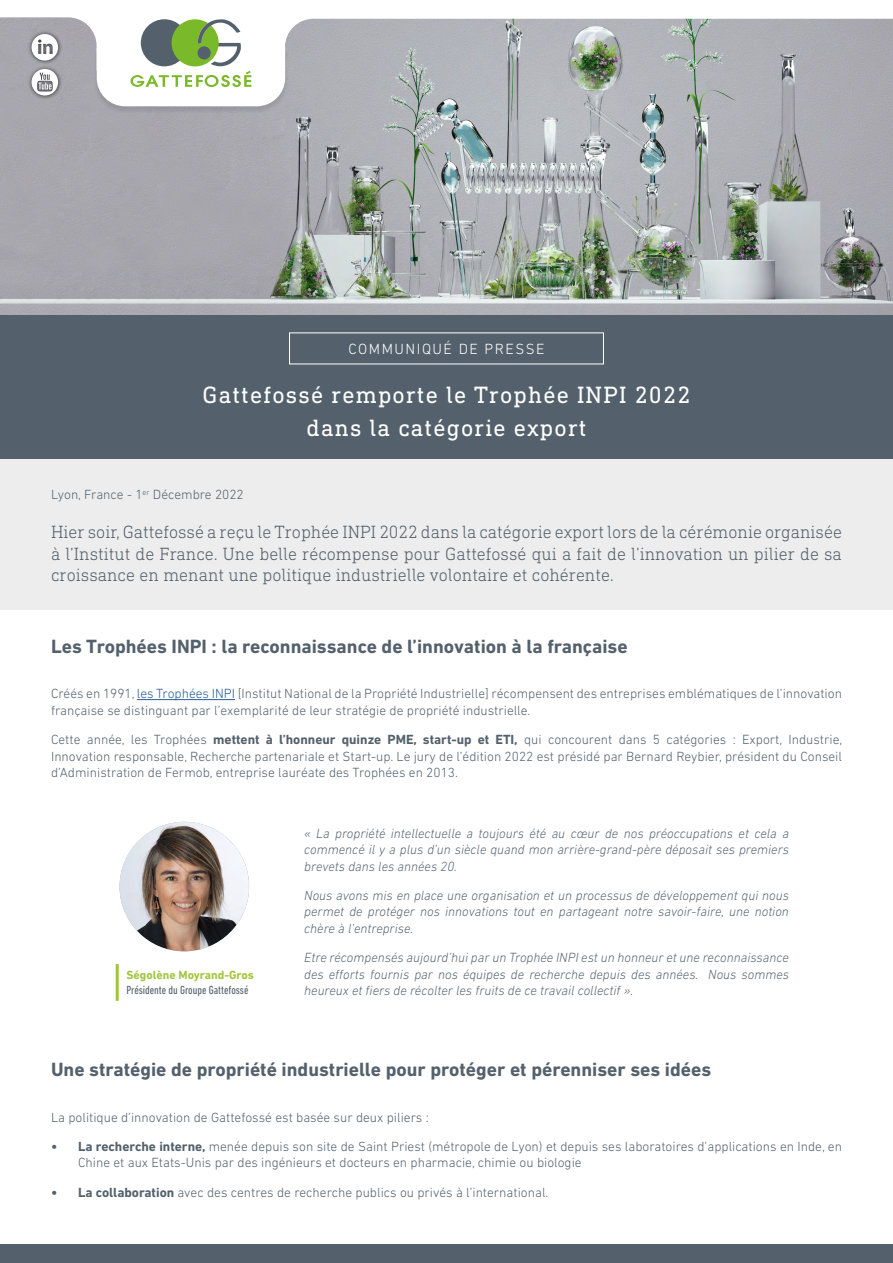
<style>
.page{position:relative;width:893px;height:1263px;background:#fff}
.page>*{position:absolute;margin:0;border:0;box-sizing:border-box;transform-origin:0 0}
.t1{font:24px/33px "DIN Next Slab Pro";letter-spacing:.05em;color:#fff;text-align:center}
.t2{font:700 19.5px "DIN Next LT Pro";color:#54616c}
.t3{font:300 18px/21.6px "DIN Next Slab Pro";color:#54616c;text-align:justify}
.t4{font:300 15px "DIN Next LT Pro";letter-spacing:.1em;color:#fff}
.t5{font:300 13.5px/16.5px "DIN Next LT Pro";color:#54616c}
.t6{font:italic 300 13.5px/16.5px "DIN Next LT Pro";color:#54616c;text-align:justify}
.t7{font:condensed 12px "DIN Next LT Pro";color:#54616c}
.t8{font:700 12px "DIN Next LT Pro";color:#a0c53c}
.s1{color:#275b9b}
.s2{font-weight:700}
</style>
<div class="page">
<img style="left:0;top:70px;width:893px;height:245px">
<div style="left:0;top:459px;width:893px;height:151px;background:#ededed"></div>
<div style="left:0;top:315px;width:893px;height:144px;background:#54616c"></div>
<hr style="left:137px;top:699px;width:98px;height:1px;background:#275b9b">
<img style="left:120px;top:822px;width:129px;height:129px;border-radius:62px">
<div style="left:115px;top:817px;width:139px;height:139px;border:4px solid #fff;border-radius:50%"></div>
<hr style="left:116px;top:964px;width:3px;height:37px;background:#a0c53c">
<div style="left:27px;top:30px;width:35px;height:70px;background:#000;opacity:.75"></div>
<svg style="left:32px;top:70px;width:26px;height:25px"></svg>
<svg style="left:0;top:17px;width:893px;height:53px;background:#b0b3b7"></svg>
<div style="left:93px;top:47px;width:196px;height:66px;background:#000;opacity:.1"></div>
<svg style="left:97px;top:19px;width:188px;height:87px"></svg>
<div style="left:0;top:1245px;width:893px;height:18px;background:#54616c"></div>
<p class="t4" style="left:348px;top:340px;width:198px">COMMUNIQUÉ DE PRESSE</p>
<h1 class="t1" style="left:203px;top:378px;width:489px">Gattefossé remporte le Trophée INPI 2022 dans la catégorie export</h1>
<p class="t5" style="left:51px;top:486px;width:194px">Lyon, France - 1<sup>er</sup> Décembre 2022</p>
<p class="t3" style="left:51px;top:521px;width:792px">Hier soir, Gattefossé a reçu le Trophée INPI 2022 dans la catégorie export lors de la cérémonie organisée à l’Institut de France. Une belle récompense pour Gattefossé qui a fait de l’innovation un pilier de sa croissance en menant une politique industrielle volontaire et cohérente.</p>
<h2 class="t2" style="left:51px;top:634px;width:578px">Les Trophées INPI : la reconnaissance de l’innovation à la française</h2>
<p class="t5" style="left:51px;top:685px;width:792px">Créés en 1991, <span class="s1">les Trophées INPI</span> [Institut National de la Propriété Industrielle] récompensent des entreprises emblématiques de l’innovation française se distinguant par l’exemplarité de leur stratégie de propriété industrielle.</p>
<p class="t5" style="left:51px;top:731px;width:793px;text-align:justify">Cette année, les Trophées <span class="s2">mettent à l’honneur quinze PME, start-up et ETI,</span> qui concourent dans 5 catégories : Export, Industrie, Innovation responsable, Recherche partenariale et Start-up. Le jury de l’édition 2022 est présidé par Bernard Reybier, président du Conseil d’Administration de Fermob, entreprise lauréate des Trophées en 2013.</p>
<p class="t8" style="left:126px;top:968px;width:129px">Ségolène Moyrand-Gros</p>
<p class="t7" style="left:126px;top:983px;width:124px">Présidente du Groupe Gattefossé</p>
<p class="t6" style="left:304px;top:825px;width:486px">« La propriété intellectuelle a toujours été au cœur de nos préoccupations et cela a commencé il y a plus d’un siècle quand mon arrière-grand-père déposait ses premiers brevets dans les années 20.</p>
<p class="t6" style="left:304px;top:887px;width:486px">Nous avons mis en place une organisation et un processus de développement qui nous permet de protéger nos innovations tout en partageant notre savoir-faire, une notion chère à l’entreprise.</p>
<p class="t6" style="left:304px;top:949px;width:486px">Etre récompensés aujourd’hui par un Trophée INPI est un honneur et une reconnaissance des efforts fournis par nos équipes de recherche depuis des années. Nous sommes heureux et fiers de récolter les fruits de ce travail collectif ».</p>
<h2 class="t2" style="left:51px;top:1058px;width:662px">Une stratégie de propriété industrielle pour protéger et pérenniser ses idées</h2>
<p class="t5" style="left:51px;top:1108px;width:379px">La politique d’innovation de Gattefossé est basée sur deux piliers :</p>
<p class="t5" style="left:78px;top:1138px;width:765px;text-indent:-27px"><span class="s2">• La recherche interne,</span> menée depuis son site de Saint Priest (métropole de Lyon) et depuis ses laboratoires d’applications en Inde, en<br>Chine et aux Etats-Unis par des ingénieurs et docteurs en pharmacie, chimie ou biologie</p>
<p class="t5" style="left:51px;top:1183px;width:499px"><span class="s2">• La collaboration</span> avec des centres de recherche publics ou privés à l’international.</p>
</div>
